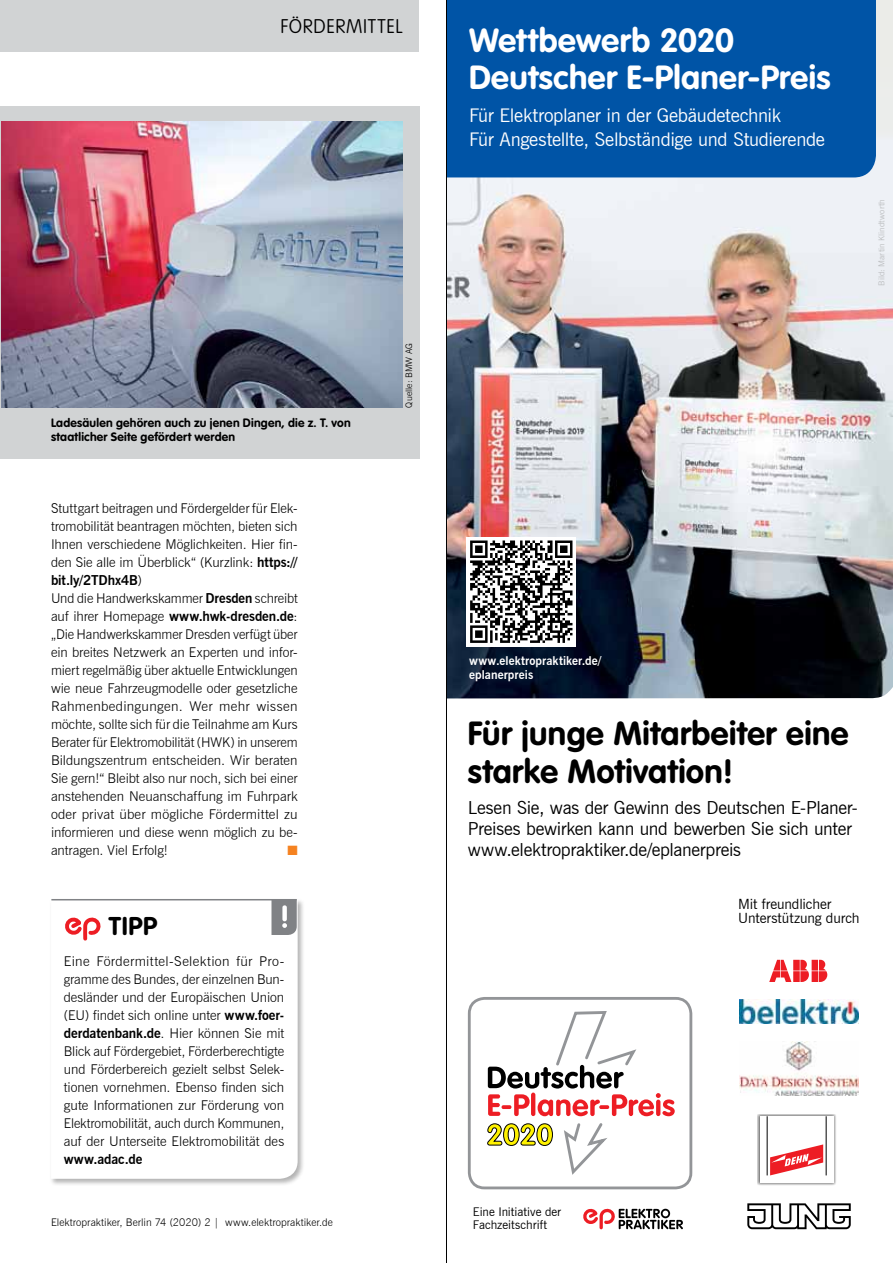
<style>
.page{position:relative;width:893px;height:1263px;background:#fff}
.page>*{position:absolute;margin:0;border:0;box-sizing:border-box;transform-origin:0 0}
.t1{font:700 33px/37.5px "VAG Rounded Std";letter-spacing:.015em;color:#000}
.t2{font:700 33px/37.5px "VAG Rounded Std";letter-spacing:.015em;color:#fff}
.t3{font:700 25.35px "VAG Rounded Std";color:#000}
.t4{font:100 19.5px "VAG Rounded Std";letter-spacing:.03em;color:#000}
.t5{font:18.9px/24px "News Gothic BT";letter-spacing:-.015em;color:#fff}
.t6{font:18px/21px "News Gothic BT";letter-spacing:-.015em;color:#000}
.t7{font:14.1px/14.1px "News Gothic BT";letter-spacing:-.005em;color:#000}
.t8{font:300 13.5px/18px "News Gothic BT";letter-spacing:-.005em;color:#000}
.t9{font:700 13.5px "News Gothic BT";letter-spacing:-.01em;color:#000}
.t10{font:13.5px "Zapf Dingbats ITC";color:#f58220}
.t11{font:700 12px/14.2px "VAG Rounded Std";letter-spacing:.02em;color:#000}
.t12{font:700 12px/13.5px "News Gothic BT";letter-spacing:.01em;color:#fff}
.t13{font:12px/13.2px "News Gothic BT";color:#000}
.t14{font:300 10.5px "News Gothic BT";letter-spacing:.005em;color:#000}
.t15{font:300 9px "News Gothic BT";letter-spacing:.015em;color:#000}
.t16{font:8.25px "News Gothic BT";letter-spacing:.01em;color:#bcbec0}
.s1{font-weight:700}
</style>
<div class="page">
<div style="left:0;top:0;width:418px;height:51px;background:#d1d3d4"></div>
<img style="left:447px;top:140px;width:446px;height:559px">
<div style="left:447px;top:0;width:446px;height:140px;background:#ebece8"></div>
<div style="left:447px;top:0;width:429px;height:177px;background:#0054a6"></div>
<div style="left:466px;top:537px;width:110px;height:109px;background:#fff"></div>
<svg style="left:470px;top:540px;width:102px;height:103px"></svg>
<hr style="left:446px;top:0;width:1px;height:1263px;background:#000">
<div style="left:468px;top:997px;width:224px;height:192px;border:3px solid #939598;border-radius:15px"></div>
<svg style="left:487px;top:1011px;width:188px;height:164px"></svg>
<svg style="left:583px;top:1208px;width:100px;height:21px"></svg>
<svg style="left:769px;top:960px;width:58px;height:22px"></svg>
<img style="left:739px;top:999px;width:119px;height:24px">
<svg style="left:747px;top:1203px;width:104px;height:26px"></svg>
<img style="left:739px;top:1041px;width:119px;height:55px">
<svg style="left:757px;top:1114px;width:79px;height:71px"></svg>
<div style="left:760px;top:1116px;width:73px;height:67px;background:#fff"></div>
<svg style="left:770px;top:1144px;width:53px;height:31px"></svg>
<hr style="left:767px;top:1116px;width:1px;height:59px;background:#000">
<hr style="left:826px;top:1116px;width:1px;height:59px;background:#000">
<div style="left:49px;top:898px;width:256px;height:289px;background:#000;opacity:.3"></div>
<svg style="left:51px;top:899px;width:247px;height:280px"></svg>
<hr style="left:51px;top:899px;width:246px;height:1px;background:#808285">
<svg style="left:271px;top:899px;width:26px;height:36px"></svg>
<svg style="left:61px;top:914px;width:43px;height:28px"></svg>
<div style="left:0;top:106px;width:420px;height:353px;background:#d1d3d4"></div>
<img style="left:2px;top:122px;width:401px;height:286px">
<h3 class="t4" style="left:280px;top:15px;width:124px">FÖRDERMITTEL</h3>
<p class="t11" style="left:51px;top:416px;width:301px">Ladesäulen gehören auch zu jenen Dingen, die z. T. von staatlicher Seite gefördert werden</p>
<p class="t8" style="left:51px;top:499px;width:248px">Stuttgart beitragen und Fördergelder für Elek&shy;tromobilität beantragen möchten, bieten sich Ihnen verschiedene Möglichkeiten. Hier fin&shy;den Sie alle im Überblick“ (Kurzlink: <span class="s1">https:// bit.ly/2TDhx4B</span>)<br>Und die Handwerkskammer <span class="s1">Dresden</span> schreibt auf ihrer Homepage <span class="s1">www.hwk-dresden.de</span>: „Die Handwerkskammer Dresden verfügt über ein breites Netzwerk an Experten und infor&shy;miert regelmäßig über aktuelle Entwicklungen wie neue Fahrzeugmodelle oder gesetzliche Rahmenbedingungen. Wer mehr wissen möchte, sollte sich für die Teilnahme am Kurs Berater für Elektromobilität (HWK) in unserem Bildungszentrum entscheiden. Wir beraten Sie gern!“ Bleibt also nur noch, sich bei einer anstehenden Neuanschaffung im Fuhrpark oder privat über mögliche Fördermittel zu informieren und diese wenn möglich zu be&shy;antragen. Viel Erfolg!</p>
<p class="t10" style="left:287px;top:844px;width:12px">■</p>
<h2 class="t3" style="left:109px;top:911px;width:50px">TIPP</h2>
<p class="t8" style="left:64px;top:952px;width:222px;text-align:justify">Eine Fördermittel-Selektion für Pro&shy;gramme des Bundes, der einzelnen Bun&shy;desländer und der Europäischen Union (EU) findet sich online unter <span class="s1">www.foer&shy;derdatenbank.de</span>. Hier können Sie mit Blick auf Fördergebiet, Förderberechtigte und Förderbereich gezielt selbst Selek&shy;tionen vornehmen. Ebenso finden sich gute Informationen zur Förderung von Elektromobilität, auch durch Kommunen, auf der Unterseite Elektromobilität des</p>
<p class="t9" style="left:64px;top:1151px;width:80px">www.adac.de</p>
<p class="t14" style="left:51px;top:1216px;width:283px">Elektropraktiker, Berlin 74 (2020) 2 | www.elektropraktiker.de</p>
<p class="t15" style="left:404px;top:407px;width:66px;rotate:-90deg">Quelle: BMW AG</p>
<h1 class="t2" style="left:469px;top:23px;width:363px">Wettbewerb 2020<br>Deutscher E-Planer-Preis</h1>
<h3 class="t5" style="left:469px;top:104px;width:357px">Für Elektroplaner in der Gebäudetechnik<br>Für Angestellte, Selbständige und Studierende</h3>
<p class="t16" style="left:876px;top:286px;width:88px;rotate:-90deg">Bild: Martin Klindtworth</p>
<p class="t12" style="left:469px;top:654px;width:134px">www.elektropraktiker.de/ eplanerpreis</p>
<h1 class="t1" style="left:468px;top:716px;width:382px">Für junge Mitarbeiter eine starke Motivation!</h1>
<h3 class="t6" style="left:468px;top:797px;width:392px">Lesen Sie, was der Gewinn des Deutschen E-Planer-<br>Preises bewirken kann und bewerben Sie sich unter www.elektropraktiker.de/eplanerpreis</h3>
<p class="t7" style="left:738px;top:897px;width:123px">Mit freundlicher<br>Unterstützung durch</p>
<p class="t13" style="left:473px;top:1205px;width:90px">Eine Initiative der<br>Fachzeitschrift</p>
</div>
